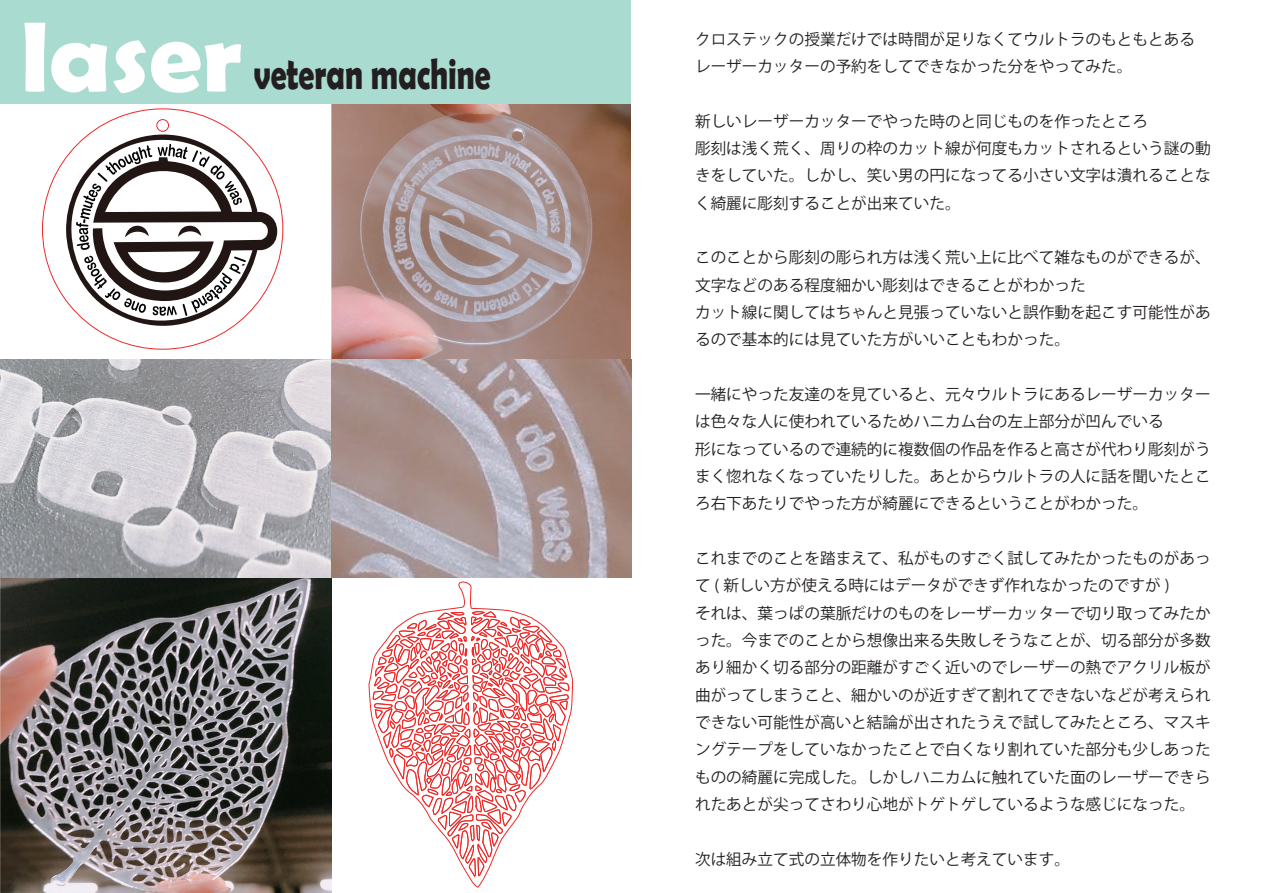
<style>
.page{position:relative;width:1263px;height:893px;background:#fff}
.page>*{position:absolute;margin:0;border:0;box-sizing:border-box;transform-origin:0 0}
.t1{font:700 100.2px "Berlin Sans FB Demi";color:#fff;scale:1.06 1}
.t2{font:700 43.8px "Berlin Sans FB Demi";color:#231f20;scale:.72 1}
.t3{font:15.6px/27.3px "Koz Go Pr 6 N";color:#231f20}
</style>
<div class="page">
<svg style="left:369px;top:581px;width:204px;height:306px"></svg>
<svg style="left:373px;top:611px;width:196px;height:265px"></svg>
<svg style="left:65px;top:128px;width:212px;height:206px"></svg>
<div style="left:157px;top:120px;width:12px;height:11px;border:1px solid #ee2928;border-radius:50%"></div>
<img style="left:331px;top:104px;width:300px;height:474px">
<img style="left:0;top:359px;width:331px;height:534px">
<div style="left:0;top:0;width:630px;height:103px;background:#a9dbd0"></div>
<h1 class="t1" style="left:21px;top:-1px;width:210px">laser</h1>
<h2 class="t2" style="left:254px;top:48px;width:331px">veteran machine</h2>
<p class="t3" style="left:695px;top:26px;width:501px">クロステックの授業だけでは時間が足りなくてウルトラのもともとあるレーザーカッターの予約をしてできなかった分をやってみた。</p>
<p class="t3" style="left:695px;top:108px;width:517px">新しいレーザーカッターでやった時のと同じものを作ったところ<br>彫刻は浅く荒く、周りの枠のカット線が何度もカットされるという謎の動きをしていた。しかし、笑い男の円になってる小さい文字は潰れることなく綺麗に彫刻することが出来ていた。</p>
<p class="t3" style="left:695px;top:244px;width:517px">このことから彫刻の彫られ方は浅く荒い上に比べて雑なものができるが、文字などのある程度細かい彫刻はできることがわかった<br>カット線に関してはちゃんと見張っていないと誤作動を起こす可能性があるので基本的には見ていた方がいいこともわかった。</p>
<p class="t3" style="left:695px;top:381px;width:517px">一緒にやった友達のを見ていると、元々ウルトラにあるレーザーカッターは色々な人に使われているためハニカム台の左上部分が凹んでいる<br>形になっているので連続的に複数個の作品を作ると高さが代わり彫刻がうまく惚れなくなっていたりした。あとからウルトラの人に話を聞いたところ右下あたりでやった方が綺麗にできるということがわかった。</p>
<p class="t3" style="left:695px;top:545px;width:517px">これまでのことを踏まえて、私がものすごく試してみたかったものがあって ( 新しい方が使える時にはデータができず作れなかったのですが )<br>それは、葉っぱの葉脈だけのものをレーザーカッターで切り取ってみたかった。今までのことから想像出来る失敗しそうなことが、切る部分が多数あり細かく切る部分の距離がすごく近いのでレーザーの熱でアクリル板が曲がってしまうこと、細かいのが近すぎて割れてできないなどが考えられできない可能性が高いと結論が出されたうえで試してみたところ、マスキングテープをしていなかったことで白くなり割れていた部分も少しあったものの綺麗に完成した。しかしハニカムに触れていた面のレーザーできられたあとが尖ってさわり心地がトゲトゲしているような感じになった。</p>
<p class="t3" style="left:695px;top:846px;width:376px">次は組み立て式の立体物を作りたいと考えています。</p>
</div>
